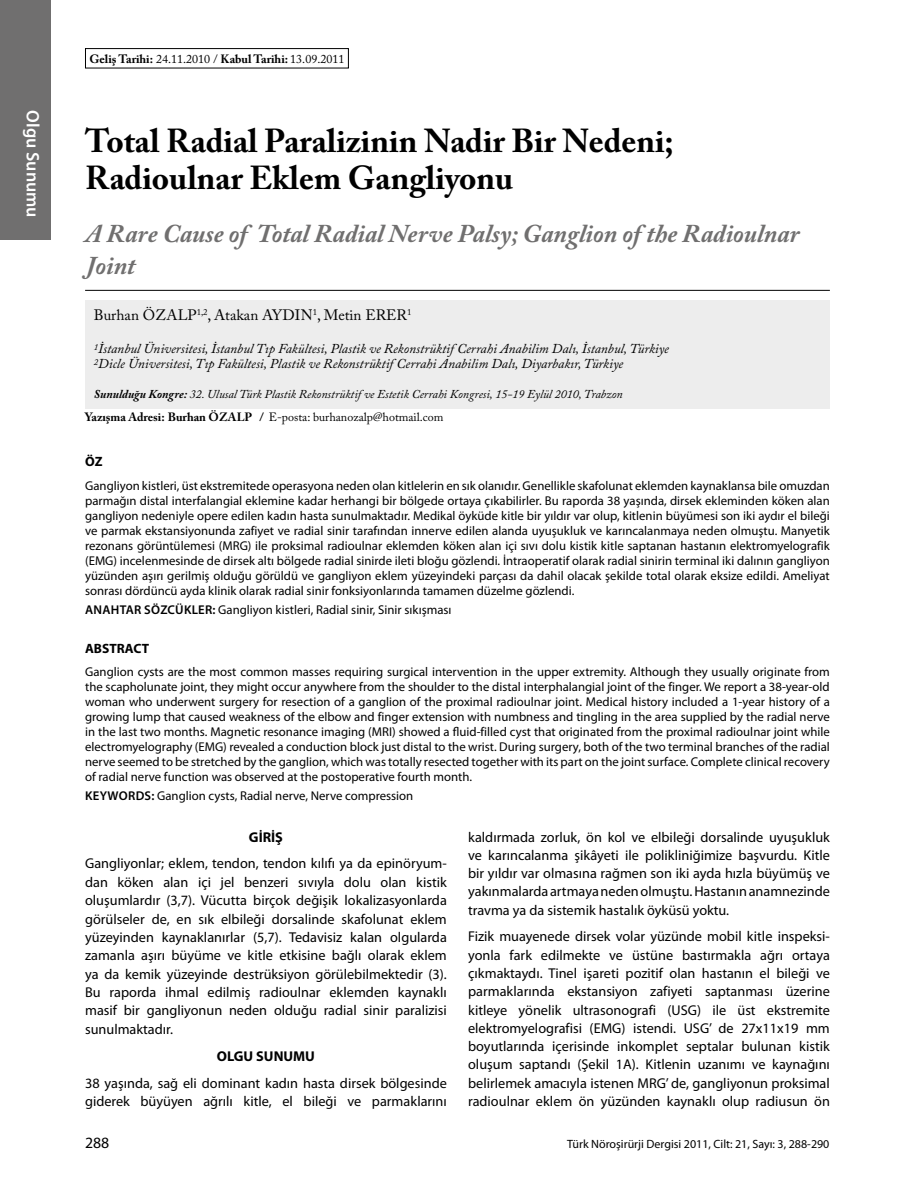
<style>
.page{position:relative;width:915px;height:1191px;background:#fff}
.page>*{position:absolute;margin:0;border:0;box-sizing:border-box;transform-origin:0 0}
.t1{font:700 33px/37.5px "Adobe Caslon Pro";color:#000}
.t2{font:italic 700 25.5px/31.5px "Adobe Caslon Pro";color:#706f6f}
.t3{font:600 18px "Myriad Pro";color:#fff}
.t4{font:15.75px "Myriad Pro";color:#000}
.t5{font:15px "Adobe Caslon Pro";color:#000}
.t6{font:14.25px/18.3px "Myriad Pro";color:#000;text-align:justify}
.t7{font:700 14.25px "Myriad Pro";color:#000}
.t8{font:italic 13.5px/15px "Adobe Caslon Pro";color:#000}
.t9{font:700 13.5px "Myriad Pro";color:#000}
.t10{font:12.75px/15px "Myriad Pro";color:#000;text-align:justify}
.t11{font:italic 12px "Adobe Caslon Pro";color:#000}
.t12{font:700 12px "Adobe Caslon Pro";color:#000}
.t13{font:12px "Myriad Pro";color:#000}
.t14{font:12px "Adobe Caslon Pro";color:#000}
.s1{font-weight:400}
.s2{font-weight:700}
.s3{font-weight:600}
</style>
<div class="page">
<div style="left:0;top:0;width:51px;height:240px;background:#706f6f"></div>
<div style="left:85px;top:300px;width:744px;height:108px;background:#ededed"></div>
<hr style="left:85px;top:290px;width:744px;height:1px;background:#000">
<div style="left:85px;top:48px;width:263px;height:20px;border:1px solid #000"></div>
<h3 class="t3" style="left:44px;top:110px;width:109px;rotate:90deg">OLGU SUNUMU</h3>
<p class="t12" style="left:89px;top:52px;width:256px">Geliş Tarihi: <span class="s1">24.11.2010 /</span> Kabul Tarihi: <span class="s1">13.09.2011</span></p>
<h1 class="t1" style="left:85px;top:122px;width:590px">Total Radial Paralizinin Nadir Bir Nedeni;<br>Radioulnar Eklem Gangliyonu</h1>
<h2 class="t2" style="left:85px;top:218px;width:715px">A Rare Cause of Total Radial Nerve Palsy; Ganglion of the Radioulnar<br>Joint</h2>
<p class="t5" style="left:94px;top:306px;width:319px">Burhan Özalp <sup>1,2</sup>, Atakan Aydın <sup>1</sup>, Metin Erer<sup>1</sup></p>
<p class="t8" style="left:94px;top:341px;width:576px"><sup>1</sup>İstanbul Üniversitesi, İstanbul Tıp Fakültesi, Plastik ve Rekonstrüktif Cerrahi Anabilim Dalı, İstanbul, Türkiye<br><sup>2</sup>Dicle Üniversitesi, Tıp Fakültesi, Plastik ve Rekonstrüktif Cerrahi Anabilim Dalı, Diyarbakır, Türkiye</p>
<p class="t11" style="left:94px;top:387px;width:530px"><span class="s2">Sunulduğu Kongre:</span> 32. Ulusal Türk Plastik Rekonstrüktif ve Estetik Cerrahi Kongresi, 15-19 Eylül 2010, Trabzon</p>
<p class="t12" style="left:85px;top:410px;width:152px">Yazışma Adresi: Burhan Özalp</p>
<p class="t14" style="left:259px;top:410px;width:185px"><span class="s2">/</span> E-posta: burhanozalp@hotmail.com</p>
<p class="t9" style="left:85px;top:453px;width:19px">ÖZ</p>
<p class="t10" style="left:85px;top:478px;width:746px">Gangliyon kistleri, üst ekstremitede operasyona neden olan kitlelerin en sık olanıdır. Genellikle skafolunat eklemden kaynaklansa bile omuzdan parmağın distal interfalangial eklemine kadar herhangi bir bölgede ortaya çıkabilirler. Bu raporda 38 yaşında, dirsek ekleminden köken alan gangliyon nedeniyle opere edilen kadın hasta sunulmaktadır. Medikal öyküde kitle bir yıldır var olup, kitlenin büyümesi son iki aydır el bileği ve parmak ekstansiyonunda zafiyet ve radial sinir tarafından innerve edilen alanda uyuşukluk ve karıncalanmaya neden olmuştu. Manyetik rezonans görüntülemesi (MRG) ile proksimal radioulnar eklemden köken alan içi sıvı dolu kistik kitle saptanan hastanın elektromyelografik (EMG) incelenmesinde de dirsek altı bölgede radial sinirde ileti bloğu gözlendi. İntraoperatif olarak radial sinirin terminal iki dalının gangliyon yüzünden aşırı gerilmiş olduğu görüldü ve gangliyon eklem yüzeyindeki parçası da dahil olacak şekilde total olarak eksize edildi. Ameliyat sonrası dördüncü ayda klinik olarak radial sinir fonksiyonlarında tamamen düzelme gözlendi.</p>
<p class="t10" style="left:85px;top:602px;width:368px"><span class="s3">ANAHTAR SÖZCÜKLER:</span> Gangliyon kistleri, Radial sinir, Sinir sıkışması</p>
<p class="t9" style="left:85px;top:639px;width:65px">ABSTRACT</p>
<p class="t10" style="left:85px;top:664px;width:746px">Ganglion cysts are the most common masses requiring surgical intervention in the upper extremity. Although they usually originate from the scapholunate joint, they might occur anywhere from the shoulder to the distal interphalangial joint of the finger. We report a 38-year-old woman who underwent surgery for resection of a ganglion of the proximal radioulnar joint. Medical history included a 1-year history of a growing lump that caused weakness of the elbow and finger extension with numbness and tingling in the area supplied by the radial nerve in the last two months. Magnetic resonance imaging (MRI) showed a fluid-filled cyst that originated from the proximal radioulnar joint while electromyelography (EMG) revealed a conduction block just distal to the wrist. During surgery, both of the two terminal branches of the radial nerve seemed to be stretched by the ganglion, which was totally resected together with its part on the joint surface. Complete clinical recovery of radial nerve function was observed at the postoperative fourth month.</p>
<p class="t10" style="left:85px;top:788px;width:329px"><span class="s3">KEYWORDS:</span> Ganglion cysts, Radial nerve, Nerve compression</p>
<p class="t7" style="left:249px;top:827px;width:29px">GİRİŞ</p>
<p class="t6" style="left:85px;top:854px;width:363px">Gangliyonlar; eklem, tendon, tendon kılıfı ya da epinöryum&shy;dan köken alan içi jel benzeri sıvıyla dolu olan kistik oluşumlardır (3,7). Vücutta birçok değişik lokalizasyonlarda görülseler de, en sık elbileği dorsalinde skafolunat eklem yüzeyinden kaynaklanırlar (5,7). Tedavisiz kalan olgularda zamanla aşırı büyüme ve kitle etkisine bağlı olarak eklem ya da kemik yüzeyinde destrüksiyon görülebilmektedir (3).<br>Bu raporda ihmal edilmiş radioulnar eklemden kaynaklı masif bir gangliyonun neden olduğu radial sinir paralizisi sunulmaktadır.</p>
<p class="t7" style="left:217px;top:1046px;width:100px">OLGU SUNUMU</p>
<p class="t6" style="left:85px;top:1073px;width:363px">38 yaşında, sağ eli dominant kadın hasta dirsek bölgesinde giderek büyüyen ağrılı kitle, el bileği ve parmaklarını</p>
<p class="t6" style="left:468px;top:827px;width:363px">kaldırmada zorluk, ön kol ve elbileği dorsalinde uyuşukluk ve karıncalanma şikâyeti ile polikliniğimize başvurdu. Kitle bir yıldır var olmasına rağmen son iki ayda hızla büyümüş ve yakınmalarda artmaya neden olmuştu. Hastanın anamnezinde travma ya da sistemik hastalık öyküsü yoktu.</p>
<p class="t6" style="left:468px;top:927px;width:363px">Fizik muayenede dirsek volar yüzünde mobil kitle inspeksi&shy;yonla fark edilmekte ve üstüne bastırmakla ağrı ortaya çıkmaktaydı. Tinel işareti pozitif olan hastanın el bileği ve parmaklarında ekstansiyon zafiyeti saptanması üzerine kitleye yönelik ultrasonografi (USG) ile üst ekstremite elektromyelografisi (EMG) istendi. USG’ de 27x11x19 mm boyutlarında içerisinde inkomplet septalar bulunan kistik oluşum saptandı (Şekil 1A). Kitlenin uzanımı ve kaynağını belirlemek amacıyla istenen MRG’ de, gangliyonun proksimal radioulnar eklem ön yüzünden kaynaklı olup radiusun ön</p>
<p class="t4" style="left:85px;top:1133px;width:26px">288</p>
<p class="t13" style="left:567px;top:1137px;width:264px">Türk Nöroşirürji Dergisi 2011, Cilt: 21, Sayı: 3, 288-290</p>
</div>
